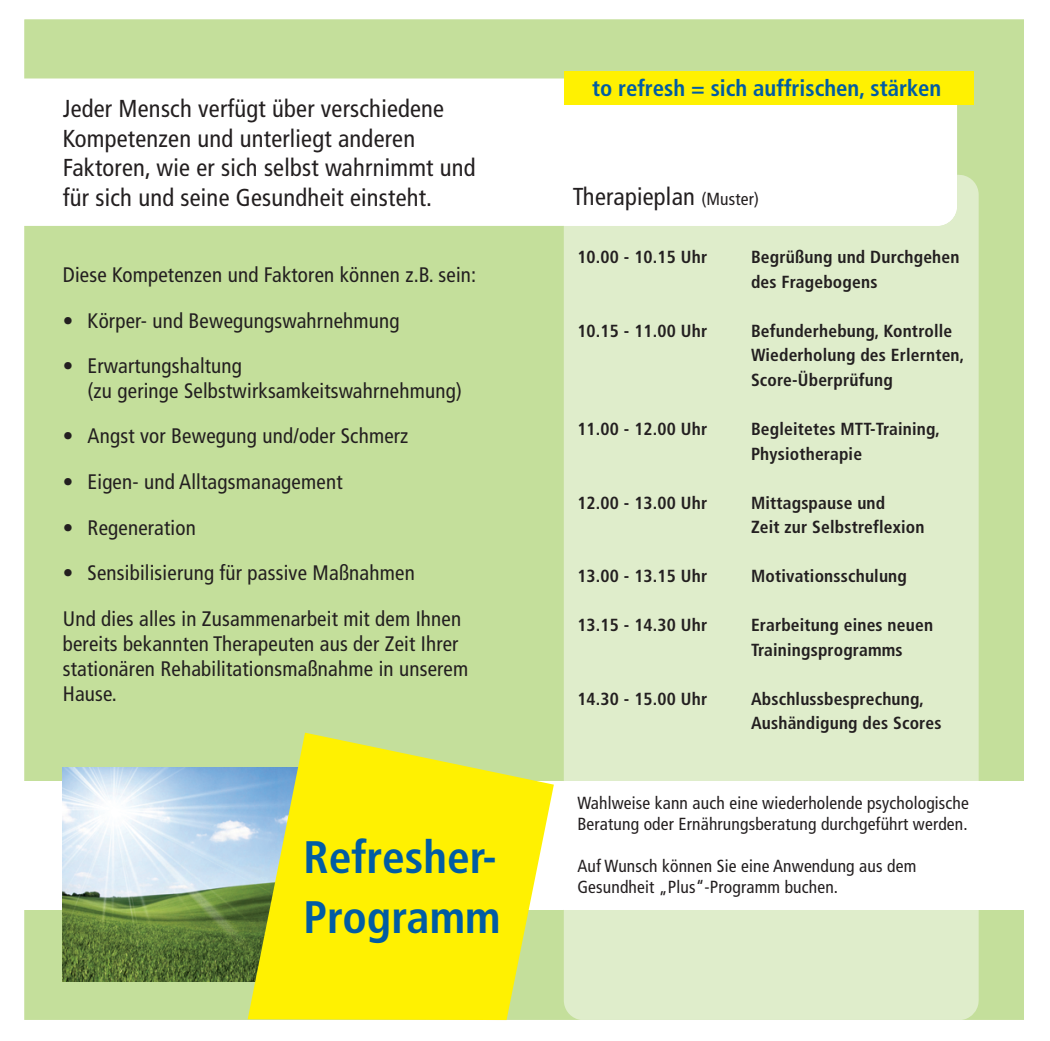
<style>
.page{position:relative;width:1050px;height:1041px;background:#fff}
.page>*{position:absolute;margin:0;border:0;box-sizing:border-box;transform-origin:0 0}
.t1{font:700 condensed 45.5px/59.5px "Frutiger";color:#015ca3}
.t2{font:condensed 24.5px/29.4px "Frutiger";letter-spacing:.01em;color:#231f20}
.t3{font:700 condensed 22.75px "Frutiger";color:#015ca3}
.t4{font:condensed 21px/25.2px "Frutiger";letter-spacing:.01em;color:#231f20}
.t5{font:700 condensed 17.5px/24.5px "Frutiger";letter-spacing:.01em;color:#231f20}
.t6{font:condensed 17.5px/21px "Frutiger";letter-spacing:.01em;color:#231f20}
.s1{font-size:17.5px}
</style>
<div class="page">
<div style="left:24px;top:19px;width:1000px;height:1002px;background:#c4df9b"></div>
<div style="left:3px;top:78px;width:954px;height:148px;background:#fff;border-radius:20px"></div>
<div style="left:5px;top:780px;width:1021px;height:129px;background:#fff"></div>
<div style="left:564px;top:71px;width:410px;height:34px;background:#fff101"></div>
<div style="left:564px;top:175px;width:415px;height:844px;background:#dfedcb"></div>
<svg style="left:580px;top:1019px;width:382px;height:1px"></svg>
<svg style="left:564px;top:175px;width:393px;height:51px"></svg>
<div style="left:564px;top:780px;width:415px;height:129px;background:#fff"></div>
<img style="left:63px;top:767px;width:185px;height:214px">
<svg style="left:248px;top:732px;width:306px;height:287px;background:#ede928"></svg>
<h2 class="t2" style="left:63px;top:96px;width:414px">Jeder Mensch verfügt über verschiedene Kompetenzen und unterliegt anderen Faktoren, wie er sich selbst wahrnimmt und für sich und seine Gesundheit einsteht.</h2>
<p class="t4" style="left:63px;top:264px;width:415px">Diese Kompetenzen und Faktoren können z.B. sein:</p>
<p class="t4" style="left:63px;top:309px;width:338px">• Körper- und Bewegungswahrnehmung</p>
<p class="t4" style="left:88px;top:355px;width:376px;line-height:24.5px;text-indent:-25px">• Erwartungshaltung<br>(zu geringe Selbstwirksamkeitswahrnehmung)</p>
<p class="t4" style="left:63px;top:425px;width:347px">• Angst vor Bewegung und/oder Schmerz</p>
<p class="t4" style="left:63px;top:470px;width:281px">• Eigen- und Alltagsmanagement</p>
<p class="t4" style="left:63px;top:516px;width:135px">• Regeneration</p>
<p class="t4" style="left:63px;top:551px;width:400px;line-height:45.5px">• Sensibilisierung für passive Maßnahmen<br>Und dies alles in Zusammenarbeit mit dem Ihnen</p>
<p class="t4" style="left:63px;top:632px;width:407px">bereits bekannten Therapeuten aus der Zeit Ihrer stationären Rehabilitationsmaßnahme in unserem<br>Hause.</p>
<h1 class="t1" style="left:303px;top:831px;width:199px">Refresher-<br>Programm</h1>
<h3 class="t3" style="left:592px;top:79px;width:351px">to refresh = sich auffrischen, stärken</h3>
<h2 class="t2" style="left:573px;top:184px;width:188px">Therapieplan <span class="s1">(Muster)</span></h2>
<p class="t5" style="left:577px;top:246px;width:131px">10.00 - 10.15 Uhr</p>
<p class="t5" style="left:751px;top:246px;width:210px">Begrüßung und Durchgehen des Fragebogens</p>
<p class="t5" style="left:577px;top:320px;width:131px">10.15 - 11.00 Uhr</p>
<p class="t5" style="left:751px;top:320px;width:215px">Befunderhebung, Kontrolle<br>Wiederholung des Erlernten,<br>Score-Überprüfung</p>
<p class="t5" style="left:577px;top:418px;width:131px">11.00 - 12.00 Uhr</p>
<p class="t5" style="left:751px;top:418px;width:190px">Begleitetes MTT-Training,<br>Physiotherapie</p>
<p class="t5" style="left:577px;top:491px;width:131px">12.00 - 13.00 Uhr</p>
<p class="t5" style="left:751px;top:491px;width:175px">Mittagspause und<br>Zeit zur Selbstreflexion</p>
<p class="t5" style="left:577px;top:565px;width:131px">13.00 - 13.15 Uhr</p>
<p class="t5" style="left:751px;top:565px;width:157px">Motivationsschulung</p>
<p class="t5" style="left:577px;top:614px;width:131px">13.15 - 14.30 Uhr</p>
<p class="t5" style="left:751px;top:614px;width:184px">Erarbeitung eines neuen<br>Trainingsprogramms</p>
<p class="t5" style="left:577px;top:687px;width:131px">14.30 - 15.00 Uhr</p>
<p class="t5" style="left:751px;top:687px;width:192px">Abschlussbesprechung,<br>Aushändigung des Scores</p>
<p class="t6" style="left:577px;top:793px;width:393px">Wahlweise kann auch eine wiederholende psychologische<br>Beratung oder Ernährungsberatung durchgeführt werden.</p>
<p class="t6" style="left:577px;top:856px;width:340px">Auf Wunsch können Sie eine Anwendung aus dem<br>Gesundheit „Plus“-Programm buchen.</p>
</div>
